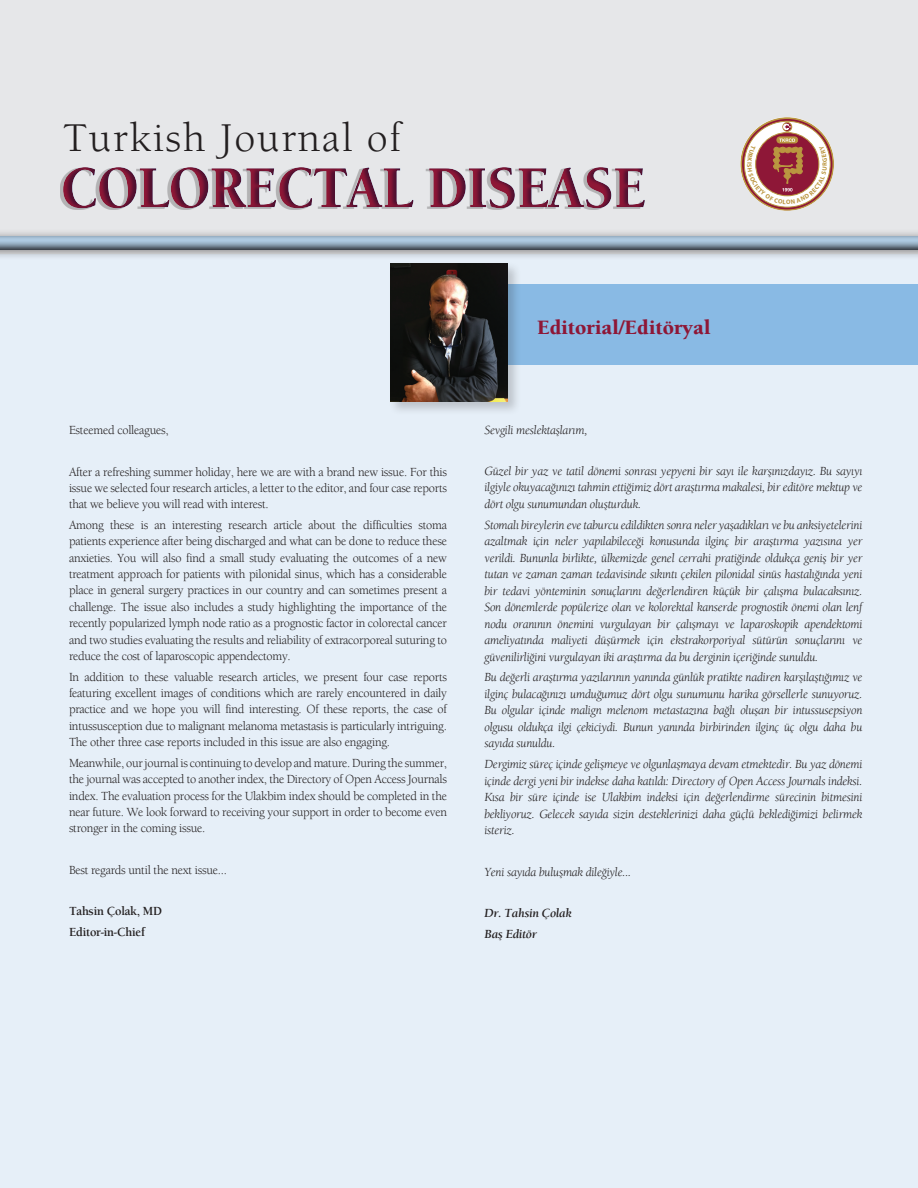
<style>
.page{position:relative;width:918px;height:1188px;background:#fff}
.page>*{position:absolute;margin:0;border:0;box-sizing:border-box;transform-origin:0 0}
.t1{font:42px "Berkeley";letter-spacing:.04em;color:#231f20}
.t2{font:900 21px "Berkeley";color:#8e1736}
.t3{font:italic 12.75px/16.5px "Berkeley";letter-spacing:-.02em;color:#231f20;text-align:justify}
.t4{font:12.75px/16.4px "Berkeley";letter-spacing:-.02em;color:#231f20;text-align:justify}
.t5{font:700 12.75px "Berkeley";letter-spacing:-.02em;color:#231f20}
.t6{font:italic 700 12.75px "Berkeley";letter-spacing:-.02em;color:#231f20}
</style>
<div class="page">
<div style="left:0;top:0;width:918px;height:254px;background:#e6e7e9"></div>
<div style="left:0;top:254px;width:918px;height:934px;background:#e6eff8"></div>
<div style="left:61px;top:165px;width:585px;height:45px;background:#89bae4;opacity:.95"></div>
<div style="left:740px;top:117px;width:94px;height:94px;border:2px solid #ba9640;border-radius:50%"></div>
<div style="left:0;top:229px;width:918px;height:32px;background:#231f20;opacity:.51"></div>
<svg style="left:0;top:234px;width:918px;height:16px"></svg>
<div style="left:392px;top:284px;width:526px;height:81px;background:#89bae4"></div>
<div style="left:388px;top:261px;width:134px;height:155px;background:#231f20;opacity:.21"></div>
<img style="left:390px;top:264px;width:117px;height:138px">
<svg style="left:744px;top:121px;width:87px;height:87px"></svg>
<p class="t1" style="left:63px;top:113px;width:340px">Turkish Journal of</p>
<p class="t4" style="left:69px;top:422px;width:101px">Esteemed colleagues,</p>
<p class="t4" style="left:69px;top:463px;width:380px">After a refreshing summer holiday, here we are with a brand new issue. For this issue we selected four research articles, a letter to the editor, and four case reports that we believe you will read with interest.</p>
<p class="t4" style="left:69px;top:517px;width:380px">Among these is an interesting research article about the difficulties stoma patients experience after being discharged and what can be done to reduce these anxieties. You will also find a small study evaluating the outcomes of a new treatment approach for patients with pilonidal sinus, which has a considerable place in general surgery practices in our country and can sometimes present a challenge. The issue also includes a study highlighting the importance of the recently popularized lymph node ratio as a prognostic factor in colorectal cancer and two studies evaluating the results and reliability of extracorporeal suturing to reduce the cost of laparoscopic appendectomy.</p>
<p class="t4" style="left:69px;top:668px;width:380px">In addition to these valuable research articles, we present four case reports featuring excellent images of conditions which are rarely encountered in daily practice and we hope you will find interesting. Of these reports, the case of intussusception due to malignant melanoma metastasis is particularly intriguing.<br>The other three case reports included in this issue are also engaging.</p>
<p class="t4" style="left:69px;top:754px;width:380px">Meanwhile, our journal is continuing to develop and mature. During the summer, the journal was accepted to another index, the Directory of Open Access Journals index. The evaluation process for the Ulakbim index should be completed in the near future. We look forward to receiving your support in order to become even stronger in the coming issue.</p>
<p class="t4" style="left:69px;top:861px;width:160px">Best regards until the next issue...</p>
<p class="t5" style="left:69px;top:903px;width:95px">Tahsin Çolak, MD</p>
<p class="t5" style="left:69px;top:924px;width:77px">Editor-in-Chief</p>
<p class="t2" style="left:537px;top:314px;width:175px">Editorial/Editöryal</p>
<p class="t3" style="left:484px;top:422px;width:105px">Sevgili meslektaşlarım,</p>
<p class="t3" style="left:484px;top:463px;width:380px">Güzel bir yaz ve tatil dönemi sonrası yepyeni bir sayı ile karşınızdayız. Bu sayıyı ilgiyle okuyacağınızı tahmin ettiğimiz dört araştırma makalesi, bir editöre mektup ve dört olgu sunumundan oluşturduk.</p>
<p class="t3" style="left:484px;top:516px;width:380px">Stomalı bireylerin eve taburcu edildikten sonra neler yaşadıkları ve bu anksiyetelerini azaltmak için neler yapılabileceği konusunda ilginç bir araştırma yazısına yer verildi. Bununla birlikte, ülkemizde genel cerrahi pratiğinde oldukça geniş bir yer tutan ve zaman zaman tedavisinde sıkıntı çekilen pilonidal sinüs hastalığında yeni bir tedavi yönteminin sonuçlarını değerlendiren küçük bir çalışma bulacaksınız.<br>Son dönemlerde popülerize olan ve kolorektal kanserde prognostik önemi olan lenf nodu oranının önemini vurgulayan bir çalışmayı ve laparoskopik apendektomi ameliyatında maliyeti düşürmek için ekstrakorporiyal sütürün sonuçlarını ve güvenilirliğini vurgulayan iki araştırma da bu derginin içeriğinde sunuldu.</p>
<p class="t3" style="left:484px;top:669px;width:380px">Bu değerli araştırma yazılarının yanında günlük pratikte nadiren karşılaştığımız ve ilginç bulacağınızı umduğumuz dört olgu sunumunu harika görsellerle sunuyoruz.<br>Bu olgular içinde malign melenom metastazına bağlı oluşan bir intussusepsiyon olgusu oldukça ilgi çekiciydi. Bunun yanında birbirinden ilginç üç olgu daha bu sayıda sunuldu.</p>
<p class="t3" style="left:484px;top:756px;width:380px">Dergimiz süreç içinde gelişmeye ve olgunlaşmaya devam etmektedir. Bu yaz dönemi içinde dergi yeni bir indekse daha katıldı: Directory of Open Access Journals indeksi.<br>Kısa bir süre içinde ise Ulakbim indeksi için değerlendirme sürecinin bitmesini bekliyoruz. Gelecek sayıda sizin desteklerinizi daha güçlü beklediğimizi belirmek isteriz.</p>
<p class="t3" style="left:484px;top:863px;width:148px">Yeni sayıda buluşmak dileğiyle...</p>
<p class="t6" style="left:484px;top:906px;width:89px">Dr. Tahsin Çolak</p>
<p class="t6" style="left:484px;top:926px;width:54px">Baş Editör</p>
</div>
